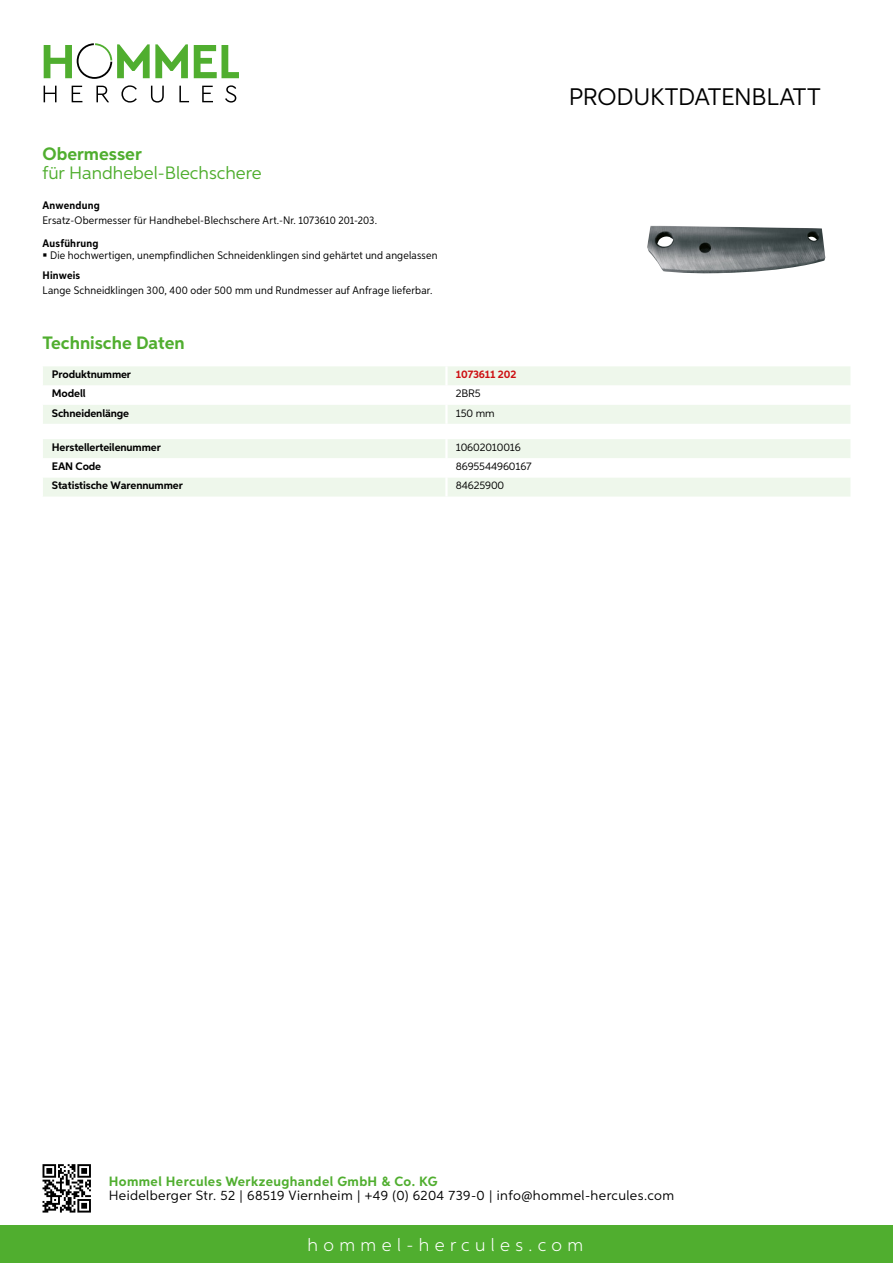
<style>
.page{position:relative;width:893px;height:1263px;background:#fff}
.page>*{position:absolute;margin:0;border:0;box-sizing:border-box;transform-origin:0 0}
.t1{font:24px "Aspira";letter-spacing:-.01em;color:#000}
.t2{font:700 18px "Aspira";color:#50ae2f}
.t3{font:18px "Aspira";color:#50ae2f}
.t4{font:300 18px "Aspira";letter-spacing:.3em;color:#fff}
.t5{font:13.5px "Aspira";letter-spacing:.03em;color:#000}
.t6{font:700 13.5px "Aspira";letter-spacing:.03em;color:#50ae2f}
.t7{font:10.95px "Aspira Nar";letter-spacing:.015em;color:#000}
.t8{font:700 10.95px "Aspira";letter-spacing:-.01em;color:#000}
.t9{font:10.95px "Aspira";letter-spacing:-.01em;color:#000}
.t10{font:700 10.95px "Aspira Nar";letter-spacing:.02em;color:#000}
.t11{font:700 10.95px "Aspira";letter-spacing:-.01em;color:#cd1013}
</style>
<div class="page">
<div style="left:0;top:1226px;width:893px;height:37px;background:#50ae2f"></div>
<svg style="left:43px;top:1164px;width:48px;height:48px"></svg>
<svg style="left:194px;top:45px;width:45px;height:33px"></svg>
<svg style="left:44px;top:43px;width:144px;height:36px"></svg>
<svg style="left:44px;top:86px;width:13px;height:16px"></svg>
<svg style="left:72px;top:86px;width:10px;height:16px"></svg>
<svg style="left:96px;top:86px;width:13px;height:16px"></svg>
<svg style="left:121px;top:85px;width:16px;height:18px"></svg>
<svg style="left:151px;top:86px;width:13px;height:17px"></svg>
<svg style="left:179px;top:86px;width:10px;height:16px"></svg>
<svg style="left:202px;top:86px;width:11px;height:16px"></svg>
<svg style="left:225px;top:85px;width:11px;height:18px"></svg>
<svg style="left:43px;top:366px;width:807px;height:58px"></svg>
<hr style="left:445px;top:405px;width:3px;height:19px;background:#fff">
<svg style="left:43px;top:439px;width:807px;height:58px"></svg>
<hr style="left:445px;top:477px;width:3px;height:20px;background:#fff">
<img style="left:647px;top:226px;width:178px;height:48px">
<h2 class="t2" style="left:43px;top:142px;width:101px">Obermesser</h2>
<h2 class="t3" style="left:43px;top:162px;width:221px">für Handhebel-Blechschere</h2>
<p class="t10" style="left:43px;top:199px;width:59px">Anwendung</p>
<p class="t7" style="left:43px;top:214px;width:336px">Ersatz-Obermesser für Handhebel-Blechschere Art.-Nr. 1073610 201-203.</p>
<p class="t10" style="left:43px;top:236px;width:58px">Ausführung</p>
<p class="t7" style="left:50px;top:249px;width:389px">Die hochwertigen, unempfindlichen Schneidenklingen sind gehärtet und angelassen</p>
<p class="t10" style="left:43px;top:268px;width:39px">Hinweis</p>
<p class="t7" style="left:43px;top:283px;width:391px">Lange Schneidklingen 300, 400 oder 500 mm und Rundmesser auf Anfrage lieferbar.</p>
<h2 class="t2" style="left:43px;top:332px;width:144px">Technische Daten</h2>
<p class="t8" style="left:52px;top:368px;width:81px">Produktnummer</p>
<p class="t11" style="left:456px;top:368px;width:62px">1073611 202</p>
<p class="t8" style="left:52px;top:387px;width:35px">Modell</p>
<p class="t9" style="left:456px;top:387px;width:26px">2BR5</p>
<p class="t8" style="left:52px;top:406px;width:79px">Schneidenlänge</p>
<p class="t9" style="left:456px;top:406px;width:40px">150 mm</p>
<p class="t8" style="left:52px;top:441px;width:111px">Herstellerteilenummer</p>
<p class="t9" style="left:456px;top:441px;width:66px">10602010016</p>
<p class="t8" style="left:52px;top:460px;width:51px">EAN Code</p>
<p class="t9" style="left:456px;top:460px;width:77px">8695544960167</p>
<p class="t8" style="left:52px;top:479px;width:132px">Statistische Warennummer</p>
<p class="t9" style="left:456px;top:479px;width:50px">84625900</p>
<h1 class="t1" style="left:569px;top:82px;width:253px">Produktdatenblatt</h1>
<p class="t6" style="left:109px;top:1172px;width:330px">Hommel Hercules Werkzeughandel GmbH &amp; Co. KG</p>
<p class="t5" style="left:109px;top:1187px;width:567px">Heidelberger Str. 52 | 68519 Viernheim | +49 (0) 6204 739-0 | info@hommel-hercules.com</p>
<h2 class="t4" style="left:307px;top:1234px;width:277px">hommel-hercules.com</h2>
</div>
